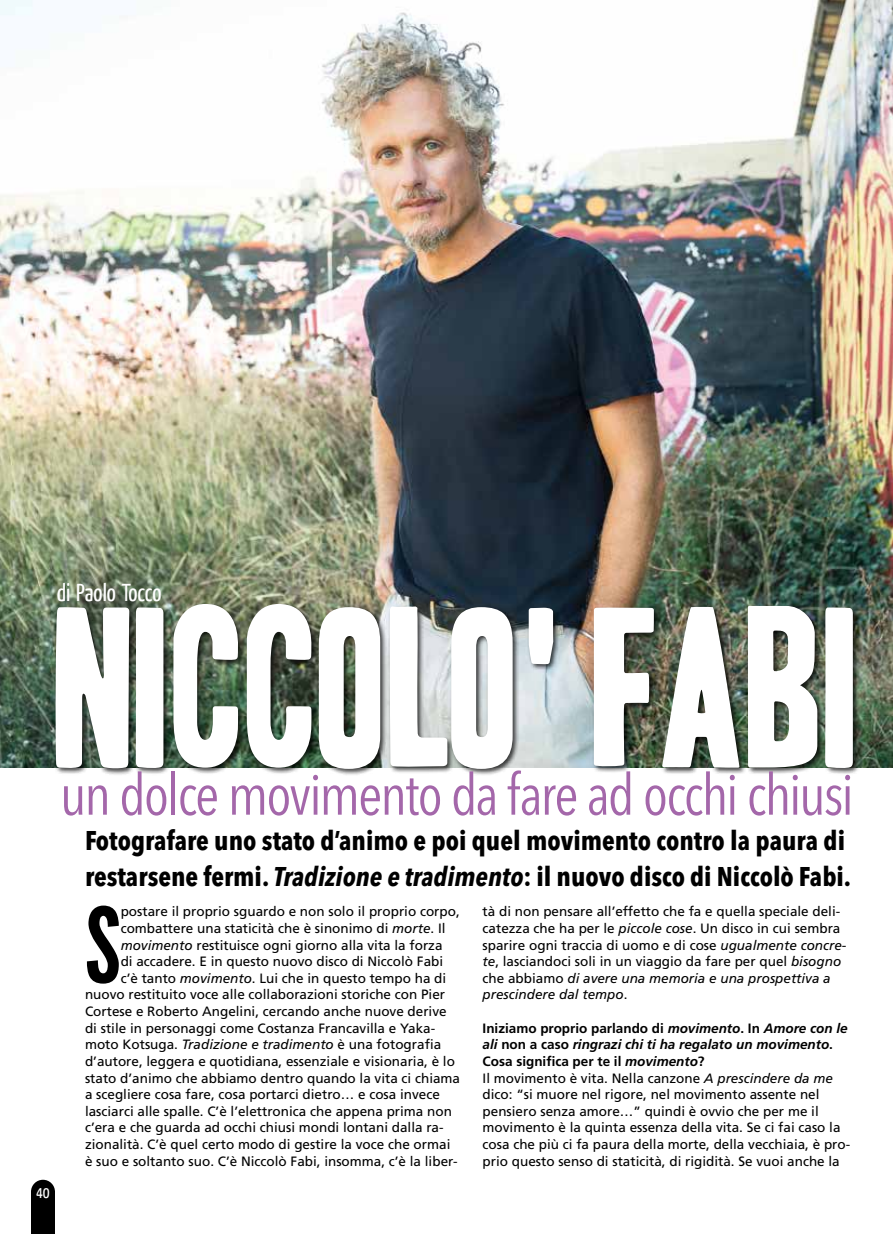
<style>
.page{position:relative;width:893px;height:1234px;background:#fff}
.page>*{position:absolute;margin:0;border:0;box-sizing:border-box;transform-origin:0 0}
.t1{font:196.2px "Headline One HPLHS";color:#fff}
.t2{font:103.8px "League Gothic";color:#000}
.t3{font:condensed 57.3px "Avenir Next LT Pro";letter-spacing:-.035em;color:#a467aa}
.t4{font:700 condensed 26.85px/36.5px "Avenir Next LT Pro";color:#000}
.t5{font:24.6px "Yanone Kaffeesatz";color:#fff}
.t6{font:16.5px "Yanone Kaffeesatz";color:#fff}
.t7{font:13.5px/16.6px "Frutiger";color:#000}
.s1{font-style:italic}
.s2{font-weight:700}
.s3{font-weight:700;font-style:italic}
</style>
<div class="page">
<img style="left:0;top:0;width:893px;height:767px">
<div style="left:54px;top:602px;width:807px;height:173px;background:#000;opacity:.75"></div>
<div style="left:31px;top:1179px;width:24px;height:24px;background:#000;border-radius:50%"></div>
<div style="left:31px;top:1191px;width:24px;height:42px;background:#000"></div>
<h3 class="t5" style="left:57px;top:576px;width:106px">di Paolo Tocco</h3>
<h1 class="t1" style="left:57px;top:593px;width:806px">NICCOLO' FABI</h1>
<h3 class="t3" style="left:60px;top:759px;width:795px">un dolce movimento da fare ad occhi chiusi</h3>
<p class="t6" style="left:36px;top:1180px;width:15px">40</p>
<h3 class="t4" style="left:85px;top:822px;width:768px">Fotografare uno stato d’animo e poi quel movimento contro la paura di restarsene fermi. <span class="s1">Tradizione e tradimento</span>: il nuovo disco di Niccolò Fabi.</h3>
<h2 class="t2" style="left:85px;top:883px;width:37px">S</h2>
<p class="t7" style="left:121px;top:903px;width:341px">postare il proprio sguardo e non solo il proprio corpo,</p>
<p class="t7" style="left:483px;top:903px;width:365px">tà di non pensare all’effetto che fa e quella speciale deli&shy;catezza che ha per le <span class="s1">piccole cose</span>. Un disco in cui sembra sparire ogni traccia di uomo e di cose <span class="s1">ugualmente concre&shy;te</span>, lasciandoci soli in un viaggio da fare per quel <span class="s1">bisogno </span>che abbiamo <span class="s1">di avere una memoria e una prospettiva a prescindere dal tempo</span>.</p>
<p class="t7" style="left:483px;top:1019px;width:369px"><span class="s2">Iniziamo proprio parlando di</span> <span class="s3">movimento</span><span class="s2">. In</span> <span class="s3">Amore con le ali</span> <span class="s2">non a caso</span> <span class="s3">ringrazi chi ti ha regalato un movimento</span><span class="s2">.<br>Cosa significa per te il</span> <span class="s3">movimento</span><span class="s2">?<br></span>Il movimento è vita. Nella canzone <span class="s1">A prescindere da me </span>dico: “si muore nel rigore, nel movimento assente nel pensiero senza amore…” quindi è ovvio che per me il movimento è la quinta essenza della vita. Se ci fai caso la cosa che più ci fa paura della morte, della vecchiaia, è pro&shy;prio questo senso di staticità, di rigidità. Se vuoi anche la</p>
<p class="t7" style="left:121px;top:919px;width:326px">combattere una staticità che è sinonimo di <span class="s1">morte</span>. Il</p>
<p class="t7" style="left:121px;top:936px;width:323px"><span class="s1">movimento</span> restituisce ogni giorno alla vita la forza</p>
<p class="t7" style="left:121px;top:952px;width:324px">di accadere. E in questo nuovo disco di Niccolò Fabi</p>
<p class="t7" style="left:121px;top:969px;width:327px">c’è tanto <span class="s1">movimento</span>. Lui che in questo tempo ha di</p>
<p class="t7" style="left:85px;top:986px;width:362px">nuovo restituito voce alle collaborazioni storiche con Pier</p>
<p class="t7" style="left:85px;top:1002px;width:363px">Cortese e Roberto Angelini, cercando anche nuove derive</p>
<p class="t7" style="left:85px;top:1019px;width:352px">di stile in personaggi come Costanza Francavilla e Yaka-</p>
<p class="t7" style="left:85px;top:1035px;width:358px">moto Kotsuga. <span class="s1">Tradizione e tradimento</span> è una fotografia</p>
<p class="t7" style="left:85px;top:1052px;width:371px">d’autore, leggera e quotidiana, essenziale e visionaria, è lo</p>
<p class="t7" style="left:85px;top:1069px;width:377px">stato d’animo che abbiamo dentro quando la vita ci chiama</p>
<p class="t7" style="left:85px;top:1085px;width:356px">a scegliere cosa fare, cosa portarci dietro… e cosa invece</p>
<p class="t7" style="left:85px;top:1102px;width:368px">lasciarci alle spalle. C’è l’elettronica che appena prima non</p>
<p class="t7" style="left:85px;top:1118px;width:360px">c’era e che guarda ad occhi chiusi mondi lontani dalla ra-</p>
<p class="t7" style="left:85px;top:1135px;width:367px">zionalità. C’è quel certo modo di gestire la voce che ormai</p>
<p class="t7" style="left:85px;top:1152px;width:374px">è suo e soltanto suo. C’è Niccolò Fabi, insomma, c’è la liber-</p>
</div>
